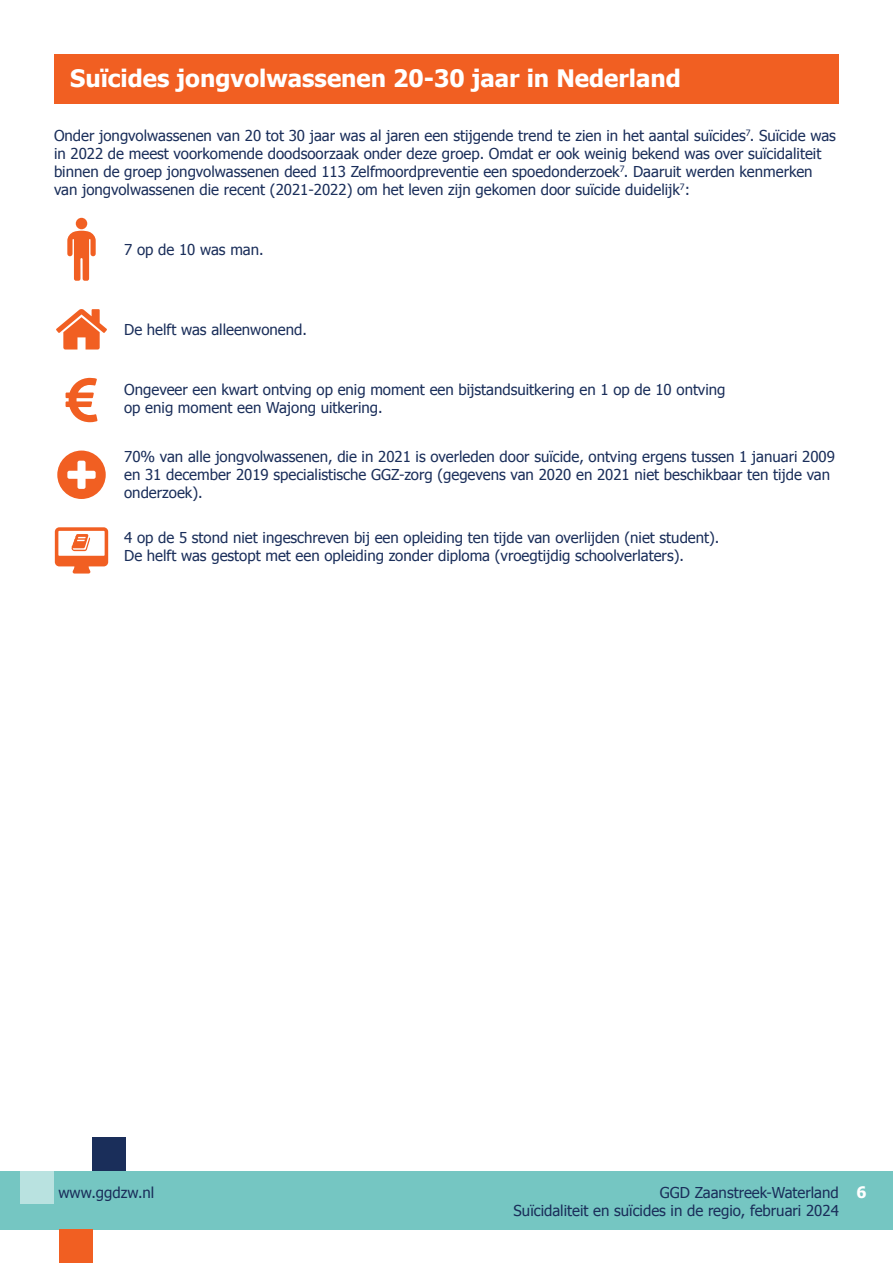
<style>
.page{position:relative;width:893px;height:1263px;background:#fff}
.page>*{position:absolute;margin:0;border:0;box-sizing:border-box;transform-origin:0 0}
.t1{font:700 24px "Tahoma";color:#fff}
.t2{font:700 15.75px "Tahoma";color:#fff}
.t3{font:15px/18px "Tahoma";color:#1a2e5a}
</style>
<div class="page">
<div style="left:54px;top:54px;width:785px;height:50px;background:#f15f22"></div>
<svg style="left:56px;top:309px;width:51px;height:40px"></svg>
<svg style="left:66px;top:378px;width:32px;height:44px"></svg>
<svg style="left:57px;top:451px;width:49px;height:48px"></svg>
<svg style="left:55px;top:527px;width:53px;height:46px"></svg>
<svg style="left:67px;top:231px;width:29px;height:50px"></svg>
<div style="left:76px;top:218px;width:11px;height:11px;background:#f15f22;border-radius:50%"></div>
<div style="left:0;top:1171px;width:893px;height:59px;background:#75c6c2"></div>
<div style="left:21px;top:1171px;width:33px;height:33px;background:#b9e2e0"></div>
<div style="left:60px;top:1230px;width:33px;height:33px;background:#f15f22"></div>
<div style="left:93px;top:1137px;width:33px;height:34px;background:#1a2e5a"></div>
<p class="t1" style="left:70px;top:62px;width:612px">Suïcides jongvolwassenen 20-30 jaar in Nederland</p>
<p class="t3" style="left:54px;top:126px;width:783px">Onder jongvolwassenen van 20 tot 30 jaar was al jaren een stijgende trend te zien in het aantal suïcides<sup>7</sup>. Suïcide was in 2022 de meest voorkomende doodsoorzaak onder deze groep. Omdat er ook weinig bekend was over suïcidaliteit binnen de groep jongvolwassenen deed 113 Zelfmoordpreventie een spoedonderzoek<sup>7</sup>. Daaruit werden kenmerken van jongvolwassenen die recent (2021-2022) om het leven zijn gekomen door suïcide duidelijk<sup>7</sup>:</p>
<p class="t3" style="left:124px;top:240px;width:141px">7 op de 10 was man.</p>
<p class="t3" style="left:124px;top:320px;width:184px">De helft was alleenwonend.</p>
<p class="t3" style="left:124px;top:380px;width:603px">Ongeveer een kwart ontving op enig moment een bijstandsuitkering en 1 op de 10 ontving op enig moment een Wajong uitkering.</p>
<p class="t3" style="left:124px;top:447px;width:712px">70% van alle jongvolwassenen, die in 2021 is overleden door suïcide, ontving ergens tussen 1 januari 2009 en 31 december 2019 specialistische GGZ-zorg (gegevens van 2020 en 2021 niet beschikbaar ten tijde van onderzoek).</p>
<p class="t3" style="left:124px;top:528px;width:597px">4 op de 5 stond niet ingeschreven bij een opleiding ten tijde van overlijden (niet student).</p>
<p class="t3" style="left:124px;top:546px;width:561px">De helft was gestopt met een opleiding zonder diploma (vroegtijdig schoolverlaters).</p>
<p class="t3" style="left:660px;top:1182px;width:180px">GGD Zaanstreek-Waterland</p>
<p class="t3" style="left:514px;top:1200px;width:327px">Suïcidaliteit en suïcides in de regio, februari 2024</p>
<p class="t3" style="left:58px;top:1183px;width:97px">www.ggdzw.nl</p>
<p class="t2" style="left:856px;top:1181px;width:12px">6</p>
</div>
